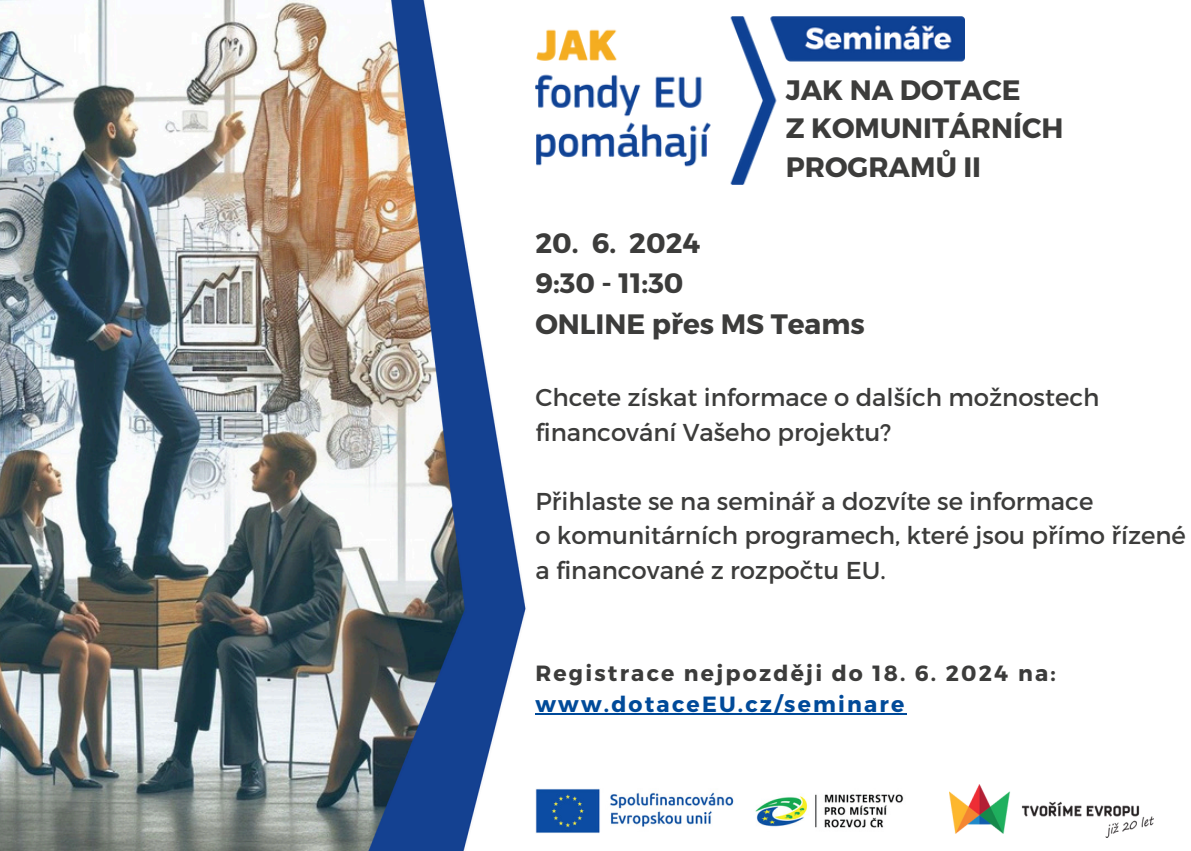
<style>
.page{position:relative;width:1191px;height:851px;background:#fff}
.page>*{position:absolute;margin:0;border:0;box-sizing:border-box;transform-origin:0 0}
.t1{font:700 28px/40.4px "Montserrat";color:#3c3c3b}
.t2{font:24.4px "Montserrat";color:#3c3c3b}
.t3{font:700 22px/31.6px "Montserrat";letter-spacing:.1em;color:#3c3c3b}
.s1{color:#004a99}
</style>
<div class="page">
<img style="left:0;top:0;width:339px;height:850px">
<img style="left:339px;top:0;width:815px;height:850px">
<hr style="left:535px;top:713px;width:372px;height:2px;background:#004a99">
<img style="left:535px;top:16px;width:429px;height:168px">
<img style="left:535px;top:788px;width:371px;height:45px">
<img style="left:949px;top:784px;width:204px;height:53px">
<p class="t1" style="left:786px;top:70px;width:279px;line-height:38.2px">JAK NA DOTACE<br>Z KOMUNITÁRNÍCH<br>PROGRAMŮ II</p>
<p class="t1" style="left:535px;top:221px;width:331px">20. 6. 2024<br>9:30 - 11:30<br>ONLINE přes MS Teams</p>
<h1 class="t2" style="left:535px;top:381px;width:565px">Chcete získat informace o dalších možnostech</h1>
<h2 class="t2" style="left:535px;top:416px;width:357px">financování Vašeho projektu?</h2>
<p class="t2" style="left:535px;top:485px;width:559px">Přihlaste se na seminář a dozvíte se informace</p>
<p class="t2" style="left:535px;top:519px;width:652px">o komunitárních programech, které jsou přímo řízené</p>
<p class="t2" style="left:535px;top:554px;width:352px">a financované z rozpočtu EU.</p>
<p class="t3" style="left:535px;top:656px;width:522px">Registrace nejpozději do 18. 6. 2024 na: <span class="s1">www.dotaceEU.cz/seminare</span></p>
</div>
